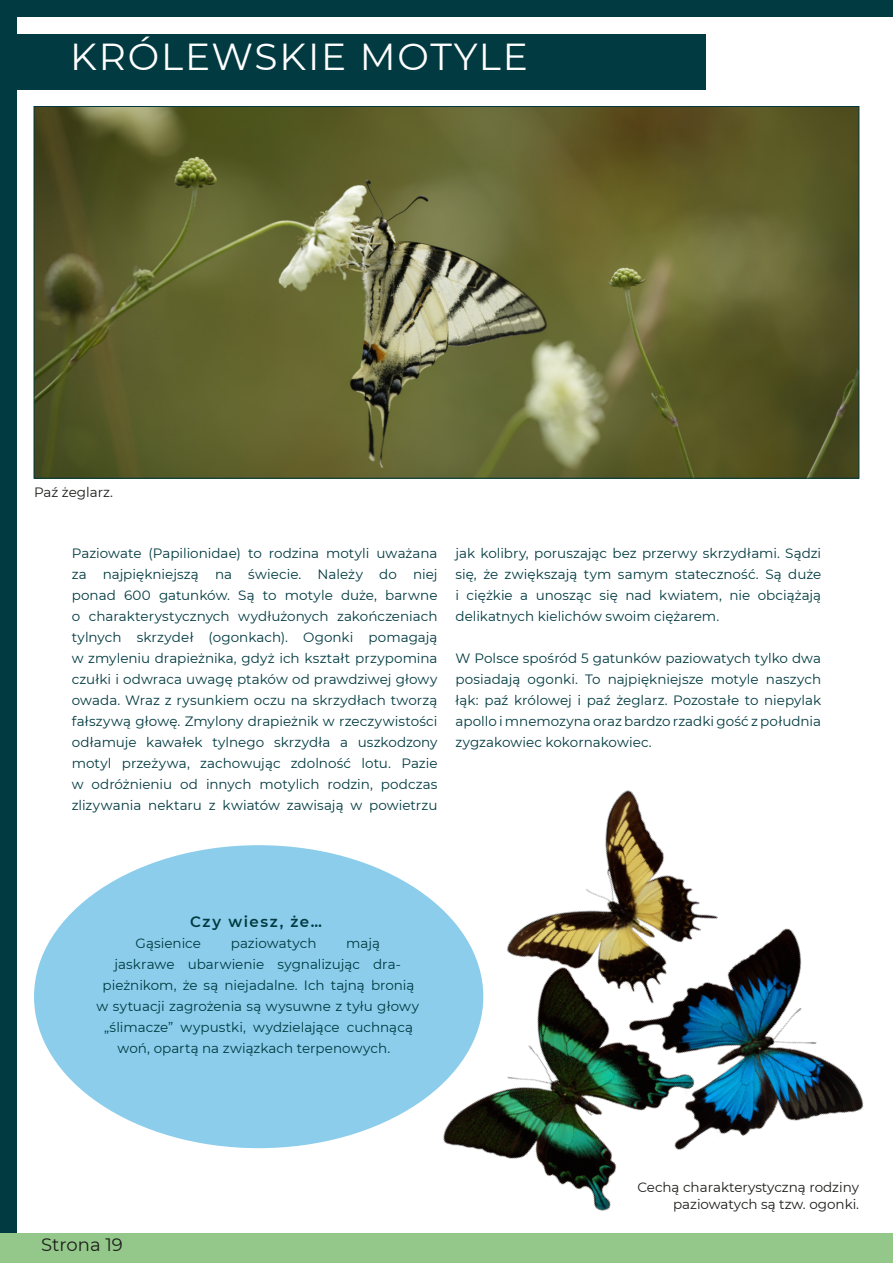
<style>
.page{position:relative;width:893px;height:1263px;background:#fff}
.page>*{position:absolute;margin:0;border:0;box-sizing:border-box;transform-origin:0 0}
.TYTUŁ_ARTYUŁU{font:37.5px "Montserrat";letter-spacing:.05em;color:#fff}
.t1{font:18px "Montserrat";color:#1d1d1b}
.t2{font:600 15px "Montserrat";letter-spacing:.11em;color:#003a40}
.t3{font:13.5px/21px "Montserrat";color:#003a40;text-align:justify}
.t4{font:13.5px/16.2px "Montserrat";color:#1d1d1b;text-align:right}
</style>
<div class="page">
<div style="left:0;top:0;width:17px;height:1263px;background:#013a40"></div>
<div style="left:0;top:0;width:893px;height:17px;background:#013a40"></div>
<div style="left:0;top:1233px;width:893px;height:30px;background:#94c88a"></div>
<img style="left:36px;top:108px;width:821px;height:368px">
<div style="left:2px;top:34px;width:704px;height:55px;background:#013a40"></div>
<img style="left:330px;top:790px;width:534px;height:421px">
<div style="left:34px;top:845px;width:449px;height:303px;background:#8bcdeb;border-radius:50%"></div>
<p class="TYTUŁ_ARTYUŁU" style="left:70px;top:31px;width:459px">KRÓLEWSKIE MOTYLE</p>
<p class="t4" style="left:34px;top:484px;width:80px">Paź żeglarz.</p>
<p class="t3" style="left:72px;top:542px;width:367px">Paziowate (Papilionidae) to rodzina motyli uważana za najpiękniejszą na świecie. Należy do niej ponad 600 gatunków. Są to motyle duże, barwne o charakterystycznych wydłużonych zakończeniach tylnych skrzydeł (ogonkach). Ogonki pomagają w zmyleniu drapieżnika, gdyż ich kształt przypomina czułki i odwraca uwagę ptaków od prawdziwej głowy owada. Wraz z rysunkiem oczu na skrzydłach tworzą fałszywą głowę. Zmylony drapieżnik w rzeczywistości odłamuje kawałek tylnego skrzydła a uszkodzony motyl przeżywa, zachowując zdolność lotu. Pazie w odróżnieniu od innych motylich rodzin, podczas zlizywania nektaru z kwiatów zawisają w powietrzu</p>
<p class="t3" style="left:455px;top:542px;width:367px">jak kolibry, poruszając bez przerwy skrzydłami. Sądzi się, że zwiększają tym samym stateczność. Są duże i ciężkie a unosząc się nad kwiatem, nie obciążają delikatnych kielichów swoim ciężarem.</p>
<p class="t3" style="left:455px;top:647px;width:367px">W Polsce spośród 5 gatunków paziowatych tylko dwa posiadają ogonki. To najpiękniejsze motyle naszych łąk: paź królowej i paź żeglarz. Pozostałe to niepylak apollo i mnemozyna oraz bardzo rzadki gość z południa zygzakowiec kokornakowiec.</p>
<p class="t2" style="left:190px;top:911px;width:133px">Czy wiesz, że…</p>
<p class="t3" style="left:136px;top:932px;width:67px">Gąsienice</p>
<p class="t3" style="left:231px;top:932px;width:87px">paziowatych</p>
<p class="t3" style="left:346px;top:932px;width:35px">mają</p>
<p class="t3" style="left:115px;top:953px;width:288px">jaskrawe ubarwienie sygnalizując dra-</p>
<p class="t3" style="left:103px;top:974px;width:314px">pieżnikom, że są niejadalne. Ich tajną bronią</p>
<p class="t3" style="left:97px;top:995px;width:324px">w sytuacji zagrożenia są wysuwne z tyłu głowy</p>
<p class="t3" style="left:104px;top:1016px;width:311px">„ślimacze” wypustki, wydzielające cuchnącą</p>
<p class="t3" style="left:118px;top:1037px;width:274px">woń, opartą na związkach terpenowych.</p>
<h2 class="t1" style="left:41px;top:1232px;width:83px">Strona 19</h2>
<p class="t4" style="left:637px;top:1179px;width:223px">Cechą charakterystyczną rodziny paziowatych są tzw. ogonki.</p>
</div>
